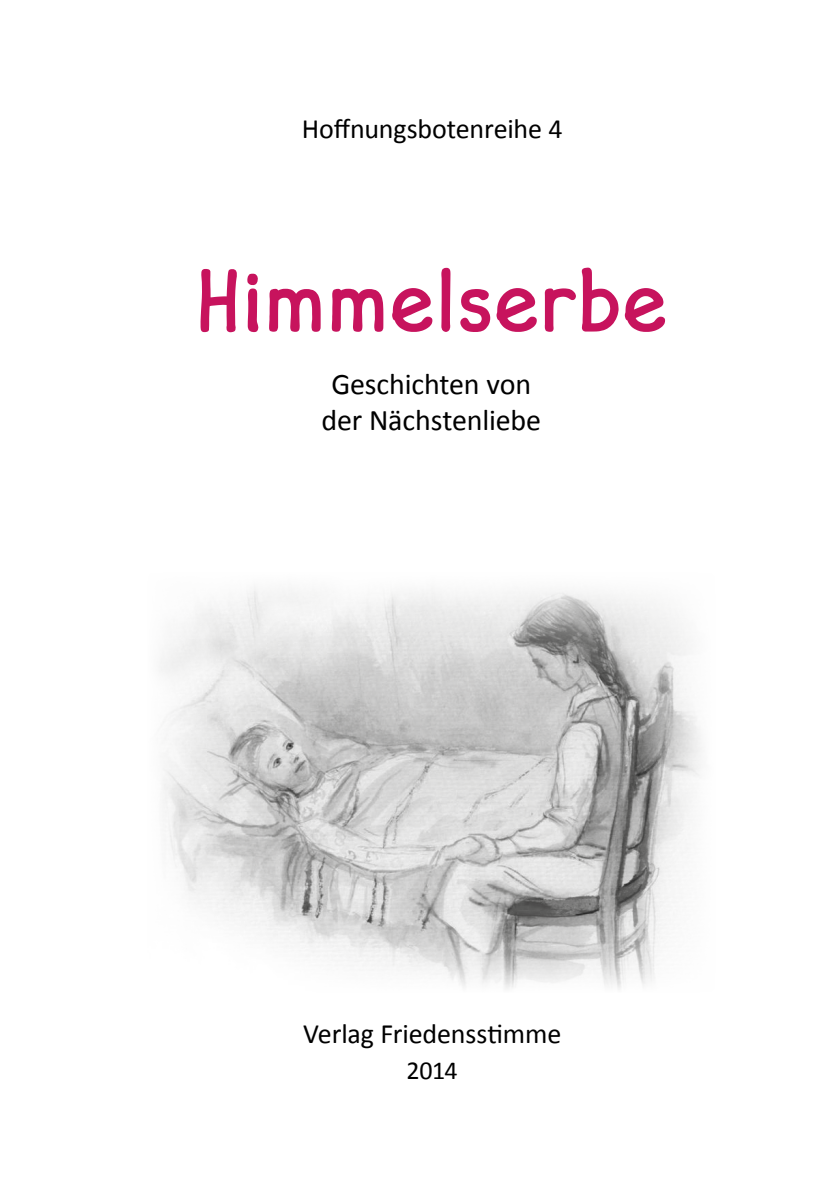
<style>
.page{position:relative;width:840px;height:1191px;background:#fff}
.page>*{position:absolute;margin:0;border:0;box-sizing:border-box;transform-origin:0 0}
.t1{font:88px "Finale Copyist Text Ext";letter-spacing:.025em;color:#c7135d}
.t2{font:30px/36px "Calibri";letter-spacing:-.01em;color:#000;text-align:center}
.t3{font:28px "Calibri";letter-spacing:-.005em;color:#000}
.t4{font:26px "Calibri";color:#000}
</style>
<div class="page">
<img style="left:160px;top:587px;width:542px;height:402px">
<p class="t3" style="left:301px;top:110px;width:262px">Hoffnungsbotenreihe 4</p>
<h1 class="t1" style="left:196px;top:248px;width:471px">Himmelserbe</h1>
<p class="t2" style="left:321px;top:366px;width:221px">Geschichten von der Nächstenliebe</p>
<p class="t3" style="left:303px;top:1015px;width:259px">Verlag Friedensstimme</p>
<p class="t4" style="left:406px;top:1053px;width:53px">2014</p>
</div>
